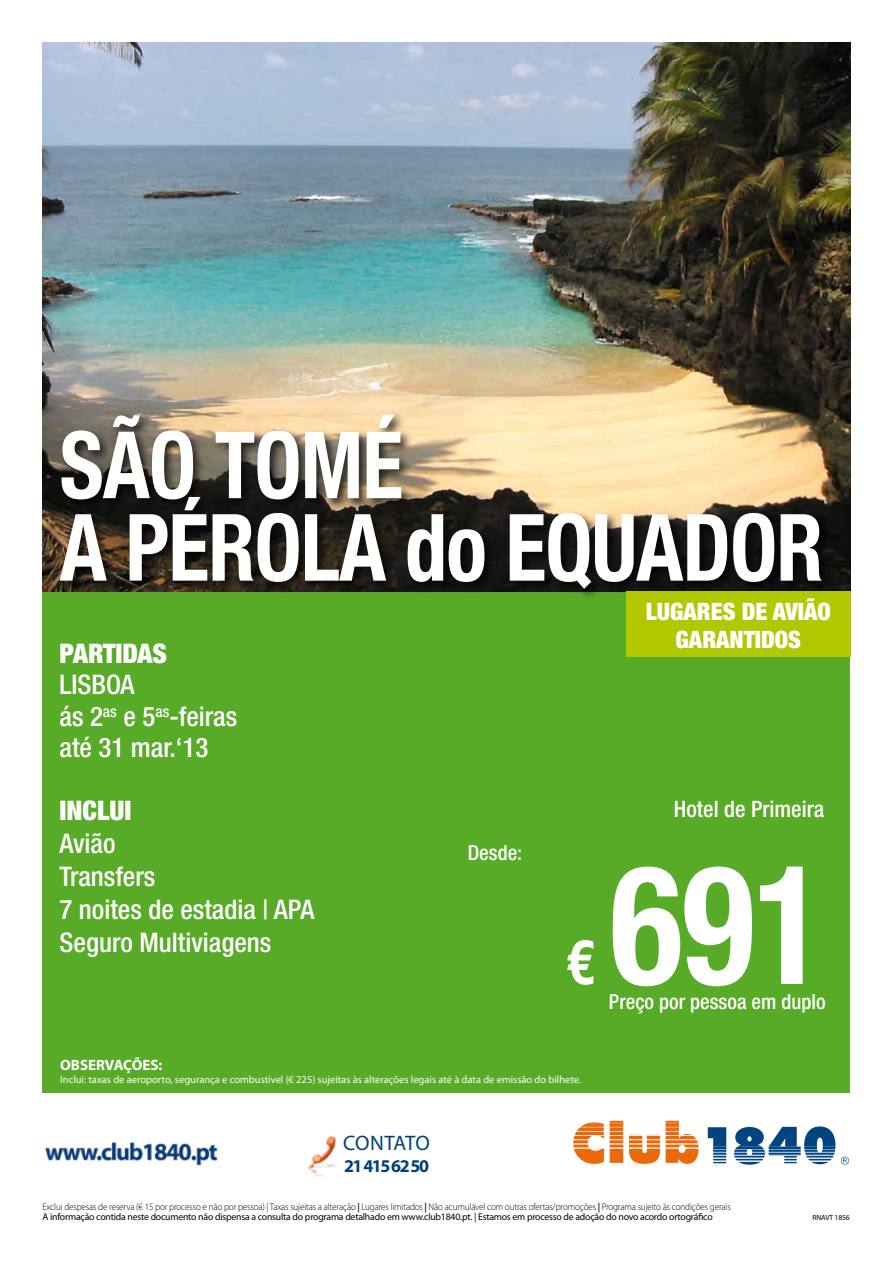
<style>
.page{position:relative;width:893px;height:1263px;background:#fff}
.page>*{position:absolute;margin:0;border:0;box-sizing:border-box;transform-origin:0 0}
.t1{font:700 condensed 165.9px "Helvetica Neue";color:#fff;scale:.9 1}
.t2{font:700 condensed 93px/82.5px "Helvetica Neue";letter-spacing:-.01em;color:#fff;scale:.91 1}
.t3{font:700 condensed 62.25px "Helvetica Neue";color:#fff}
.t4{font:500 condensed 27px/33px "Helvetica Neue";color:#fff}
.t5{font:900 condensed 27px "Helvetica Neue";color:#fff}
.t6{font:900 condensed 24px/28.5px "Helvetica Neue";color:#fff;text-align:center}
.t7{font:500 condensed 22.65px "Helvetica Neue";color:#fff}
.t8{font:21px "Myriad Pro";color:#00417b}
.t9{font:500 condensed 20.7px "Helvetica Neue";color:#fff}
.t10{font:700 18px "Myriad Pro";letter-spacing:-.08em;color:#00417b}
.t11{font:700 15px "Myriad Pro";color:#fff}
.t12{font:10.5px "Myriad Pro";color:#fff}
.t13{font:300 9.75px/10.5px "Myriad Pro";letter-spacing:-.015em;color:#000;scale:.94 1}
.t14{font:7.5px "Myriad Pro";letter-spacing:-.02em;color:#000}
.s1{font-weight:600}
.s2{font-weight:400}
</style>
<div class="page">
<div style="left:43px;top:43px;width:807px;height:1050px;background:#57ab27"></div>
<img style="left:45px;top:1136px;width:292px;height:42px">
<img style="left:43px;top:43px;width:807px;height:548px">
<div style="left:56px;top:411px;width:777px;height:189px;background:#000;opacity:.75"></div>
<svg style="left:573px;top:1120px;width:277px;height:45px"></svg>
<div style="left:626px;top:591px;width:224px;height:66px;background:#b1c800"></div>
<h2 class="t2" style="left:60px;top:423px;width:841px">SÃO TOMÉ<br>A PÉROLA DO EQUADOR</h2>
<h3 class="t6" style="left:646px;top:596px;width:187px">LUGARES DE AVIÃO<br>GARANTIDOS</h3>
<h3 class="t5" style="left:60px;top:637px;width:109px">PARTIDAS</h3>
<h3 class="t4" style="left:60px;top:669px;width:179px;line-height:31.5px">Lisboa<br>ás 2<sup>as</sup> e 5<sup>as</sup>-feiras até 31 mar.‘13</h3>
<h3 class="t5" style="left:60px;top:794px;width:72px">INCLUI</h3>
<h3 class="t4" style="left:60px;top:827px;width:256px">Avião<br>Transfers<br>7 noites de estadia | APA<br>Seguro Multiviagens</h3>
<h3 class="t9" style="left:468px;top:840px;width:56px">Desde:</h3>
<h3 class="t7" style="left:674px;top:796px;width:152px">Hotel de Primeira</h3>
<h3 class="t3" style="left:566px;top:924px;width:31px">€</h3>
<h1 class="t1" style="left:611px;top:824px;width:240px">691</h1>
<h3 class="t9" style="left:609px;top:989px;width:218px">Preço por pessoa em duplo</h3>
<h3 class="t11" style="left:60px;top:1055px;width:104px">OBSERVAÇÕES:</h3>
<p class="t12" style="left:60px;top:1073px;width:522px">Inclui: taxas de aeroporto, segurança e combustível (€ 225) sujeitas às alterações legais até à data de emissão do bilhete.</p>
<h3 class="t8" style="left:343px;top:1130px;width:40px">contat</h3>
<h3 class="t8" style="left:416px;top:1130px;width:16px">o</h3>
<h3 class="t10" style="left:344px;top:1154px;width:86px">21 415 62 50</h3>
<p class="t13" style="left:43px;top:1201px;width:734px">Exclui despesas de reserva (€ 15 por processo e não por pessoa) | Taxas sujeitas a alteração <span class="s1">|</span> Lugares limitados <span class="s1">|</span> Não acumulável com outras ofertas/promoções <span class="s1">|</span> Programa sujeito às condições gerais<br><span class="s2">A informação contida neste documento não dispensa a consulta do programa detalhado em www.club1840.pt. | Estamos em processo de adoção do novo acordo ortográfico</span></p>
<p class="t14" style="left:813px;top:1213px;width:38px">RNAVT 1856</p>
</div>
